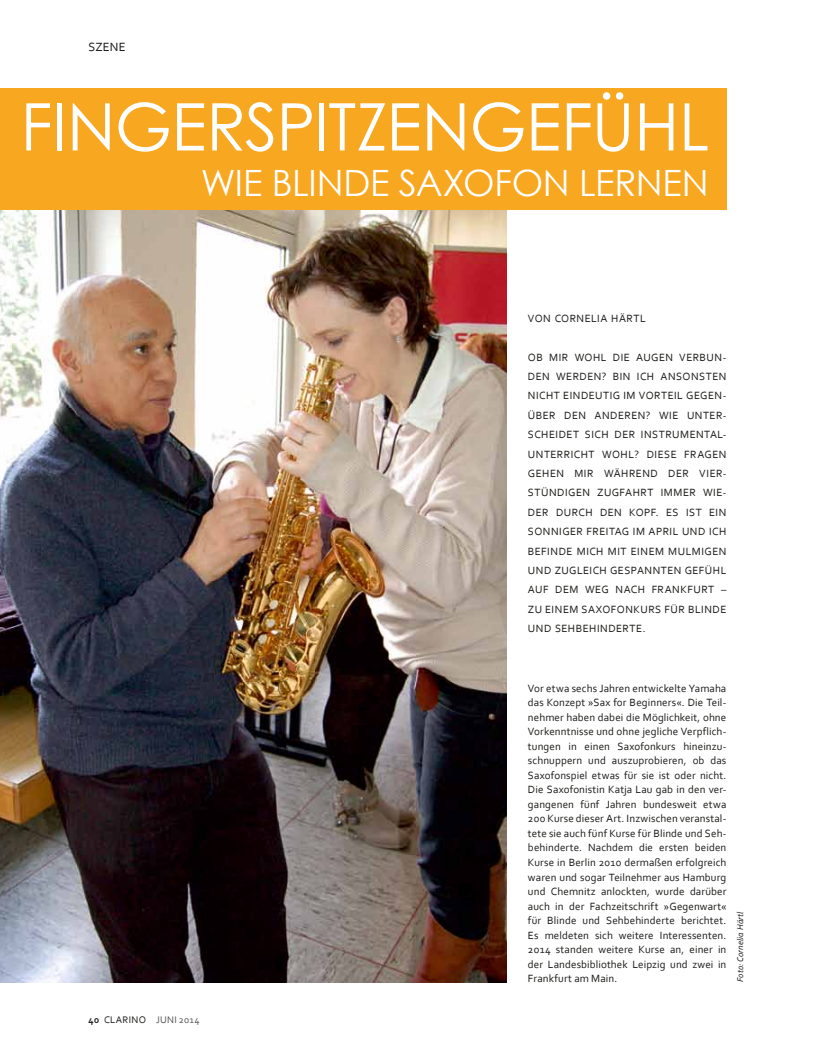
<style>
.page{position:relative;width:815px;height:1053px;background:#fff}
.page>*{position:absolute;margin:0;border:0;box-sizing:border-box;transform-origin:0 0}
.t1{font:65.62px "Century Gothic";letter-spacing:-.01em;color:#fff}
.t2{font:36.25px "Century Gothic";letter-spacing:-.01em;color:#fff}
.t3{font:12.5px "Corbel";letter-spacing:.005em;color:#1a1a18}
.t4{font:11px/14.5px "Corbel";letter-spacing:.03em;color:#1a1a18;text-align:justify}
.t5{font:10px "Corbel";letter-spacing:.03em;color:#565656}
.t6{font:italic 8.75px "Corbel";letter-spacing:.015em;color:#1a1a18}
.s1{font-weight:700;color:#1a1a18}
.s2{color:#1a1a18}
</style>
<div class="page">
<img style="left:0;top:209px;width:507px;height:772px">
<div style="left:0;top:156px;width:726px;height:53px;background:#f8a721"></div>
<div style="left:0;top:89px;width:726px;height:74px;background:#f8a721"></div>
<p class="t3" style="left:89px;top:41px;width:39px">sZene</p>
<h1 class="t1" style="left:21px;top:89px;width:690px">FINGERSPITZENGEFÜHL</h1>
<h2 class="t2" style="left:201px;top:162px;width:509px">WIE BLINDE SAXOFON LERNEN</h2>
<p class="t5" style="left:89px;top:1015px;width:113px"><span class="s1">40</span> <span class="s2">Clarino</span> Juni 2014</p>
<p class="t4" style="left:528px;top:311px;width:119px">Von Cornelia Härtl</p>
<p class="t4" style="left:528px;top:348px;width:200px;line-height:19.4px">ob mir woHl die augen Verbun&shy;den werden? bin iCH ansonsten niCHt eindeutig im Vorteil gegen&shy;über den anderen? wie unter&shy;sCHeidet siCH der instrumental&shy;unterriCHt woHl? diese Fragen geHen mir wäHrend der Vier&shy;stündigen ZugFaHrt immer wie&shy;der durCH den KopF. es ist ein sonniger Freitag im april und iCH beFinde miCH mit einem mulmigen und ZugleiCH gespannten geFüHl auF dem weg naCH FranKFurt – Zu einem saxoFonKurs Für blinde und seHbeHinderte.</p>
<p class="t4" style="left:528px;top:681px;width:200px">Vor etwa sechs Jahren entwickelte Yamaha das Konzept »sax for beginners«. die teil&shy;nehmer haben dabei die möglichkeit, ohne Vorkenntnisse und ohne jegliche Verpflich&shy;tungen in einen saxofonkurs hineinzu&shy;schnuppern und auszuprobieren, ob das saxofonspiel etwas für sie ist oder nicht. die saxofonistin Katja lau gab in den ver&shy;gangenen fünf Jahren bundesweit etwa 200 Kurse dieser art. inzwischen veranstal&shy;tete sie auch fünf Kurse für blinde und seh&shy;behinderte. nachdem die ersten beiden Kurse in berlin 2010 dermaßen erfolgreich waren und sogar teilnehmer aus Hamburg und Chemnitz anlockten, wurde darüber auch in der Fachzeitschrift »gegenwart« für blinde und sehbehinderte berichtet. es meldeten sich weitere interessenten.<br>2014 standen weitere Kurse an, einer in der landesbibliothek leipzig und zwei in Frankfurt am main.</p>
<p class="t6" style="left:737px;top:981px;width:72px;rotate:-90deg">Foto: Cornelia Härtl</p>
</div>
